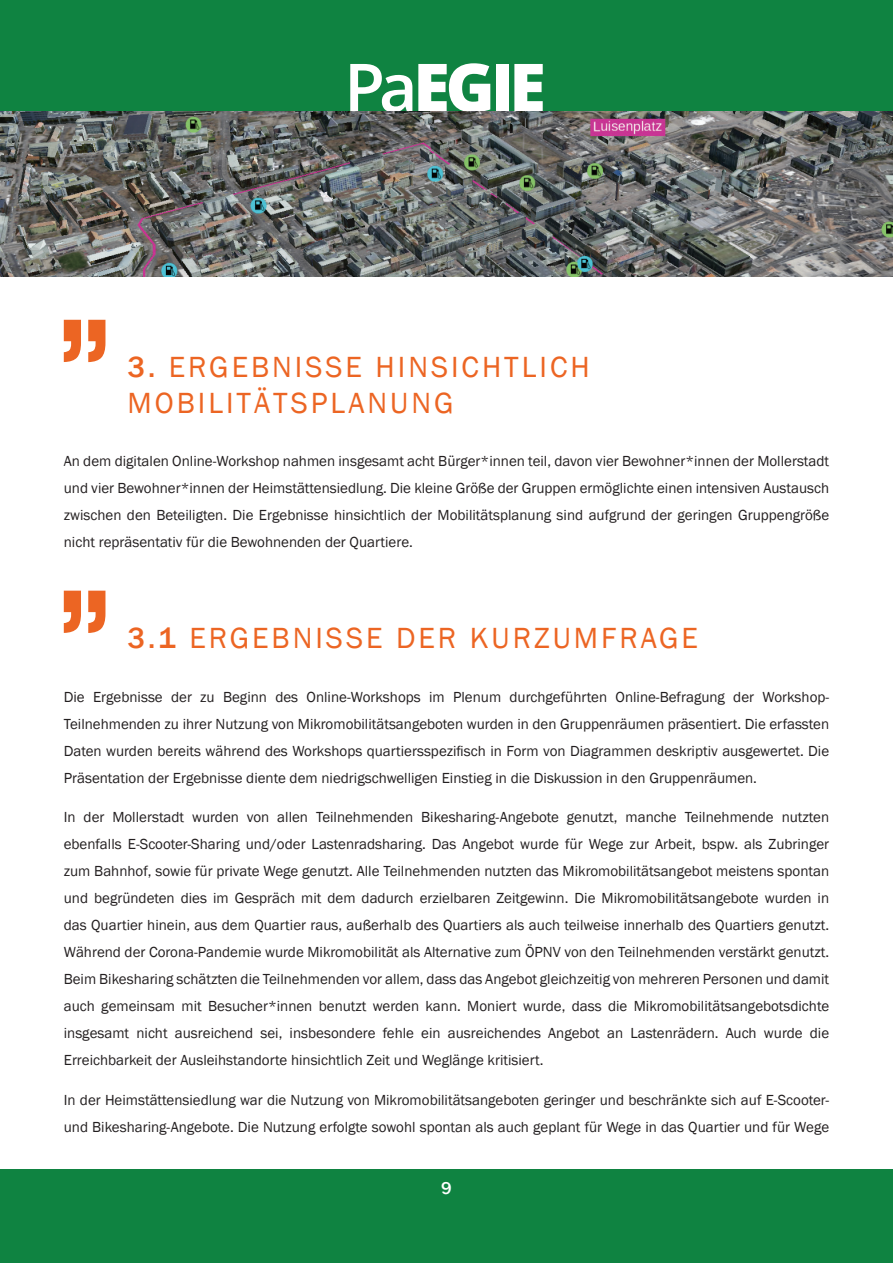
<style>
.page{position:relative;width:893px;height:1263px;background:#fff}
.page>*{position:absolute;margin:0;border:0;box-sizing:border-box;transform-origin:0 0}
.t1{font:150px "Compacta BT";color:#ec6523}
.t2{font:800 66.75px "Open Sans";color:#fff}
.t3{font:30px/36px "Franklin Gothic";letter-spacing:.1em;color:#ec6523}
.t4{font:500 18px "Franklin Gothic";color:#fff}
.t5{font:15px/27px "Franklin Gothic";color:#231f20;text-align:justify}
.s1{font-weight:600}
.s2{font-weight:500}
</style>
<div class="page">
<div style="left:0;top:0;width:893px;height:252px;background:#0f8341"></div>
<div style="left:0;top:1169px;width:893px;height:94px;background:#0f8341"></div>
<img style="left:0;top:112px;width:893px;height:164px">
<h2 class="t2" style="left:344px;top:37px;width:203px"><span class="s1">Pa</span>EGIE</h2>
<h1 class="t1" style="left:58px;top:194px;width:55px">„</h1>
<h3 class="t3" style="left:128px;top:350px;width:464px"><span class="s2">3.</span> ERGEBNISSE HINSICHTLICH<br>MOBILITÄTSPLANUNG</h3>
<p class="t5" style="left:64px;top:448px;width:767px">An dem digitalen Online-Workshop nahmen insgesamt acht Bürger*innen teil, davon vier Bewohner*innen der Mollerstadt und vier Bewohner*innen der Heimstättensiedlung. Die kleine Größe der Gruppen ermöglichte einen intensiven Austausch zwischen den Beteiligten. Die Ergebnisse hinsichtlich der Mobilitätsplanung sind aufgrund der geringen Gruppengröße nicht repräsentativ für die Bewohnenden der Quartiere.</p>
<h1 class="t1" style="left:58px;top:465px;width:55px">„</h1>
<h3 class="t3" style="left:128px;top:620px;width:572px"><span class="s2">3.1</span> ERGEBNISSE DER KURZUMFRAGE</h3>
<p class="t5" style="left:64px;top:683px;width:767px">Die Ergebnisse der zu Beginn des Online-Workshops im Plenum durchgeführten Online-Befragung der Workshop-Teilnehmenden zu ihrer Nutzung von Mikromobilitätsangeboten wurden in den Gruppenräumen präsentiert. Die erfassten Daten wurden bereits während des Workshops quartiersspezifisch in Form von Diagrammen deskriptiv ausgewertet. Die Präsentation der Ergebnisse diente dem niedrigschwelligen Einstieg in die Diskussion in den Gruppenräumen.</p>
<p class="t5" style="left:64px;top:804px;width:767px;text-align:left">In der Mollerstadt wurden von allen Teilnehmenden Bikesharing-Angebote genutzt, manche Teilnehmende nutzten ebenfalls E-Scooter-Sharing und/oder Lastenradsharing. Das Angebot wurde für Wege zur Arbeit, bspw. als Zubringer zum Bahnhof, sowie für private Wege genutzt. Alle Teilnehmenden nutzten das Mikromobilitätsangebot meistens spontan und begründeten dies im Gespräch mit dem dadurch erzielbaren Zeitgewinn. Die Mikromobilitätsangebote wurden in das Quartier hinein, aus dem Quartier raus, außerhalb des Quartiers als auch teilweise innerhalb des Quartiers genutzt.<br>Während der Corona-Pandemie wurde Mikromobilität als Alternative zum ÖPNV von den Teilnehmenden verstärkt genutzt.<br>Beim Bikesharing schätzten die Teilnehmenden vor allem, dass das Angebot gleichzeitig von mehreren Personen und damit auch gemeinsam mit Besucher*innen benutzt werden kann. Moniert wurde, dass die Mikromobilitätsangebotsdichte insgesamt nicht ausreichend sei, insbesondere fehle ein ausreichendes Angebot an Lastenrädern. Auch wurde die Erreichbarkeit der Ausleihstandorte hinsichtlich Zeit und Weglänge kritisiert.</p>
<p class="t5" style="left:64px;top:1087px;width:767px">In der Heimstättensiedlung war die Nutzung von Mikromobilitätsangeboten geringer und beschränkte sich auf E-Scooter&shy;und Bikesharing-Angebote. Die Nutzung erfolgte sowohl spontan als auch geplant für Wege in das Quartier und für Wege</p>
<p class="t4" style="left:441px;top:1176px;width:12px">9</p>
</div>
